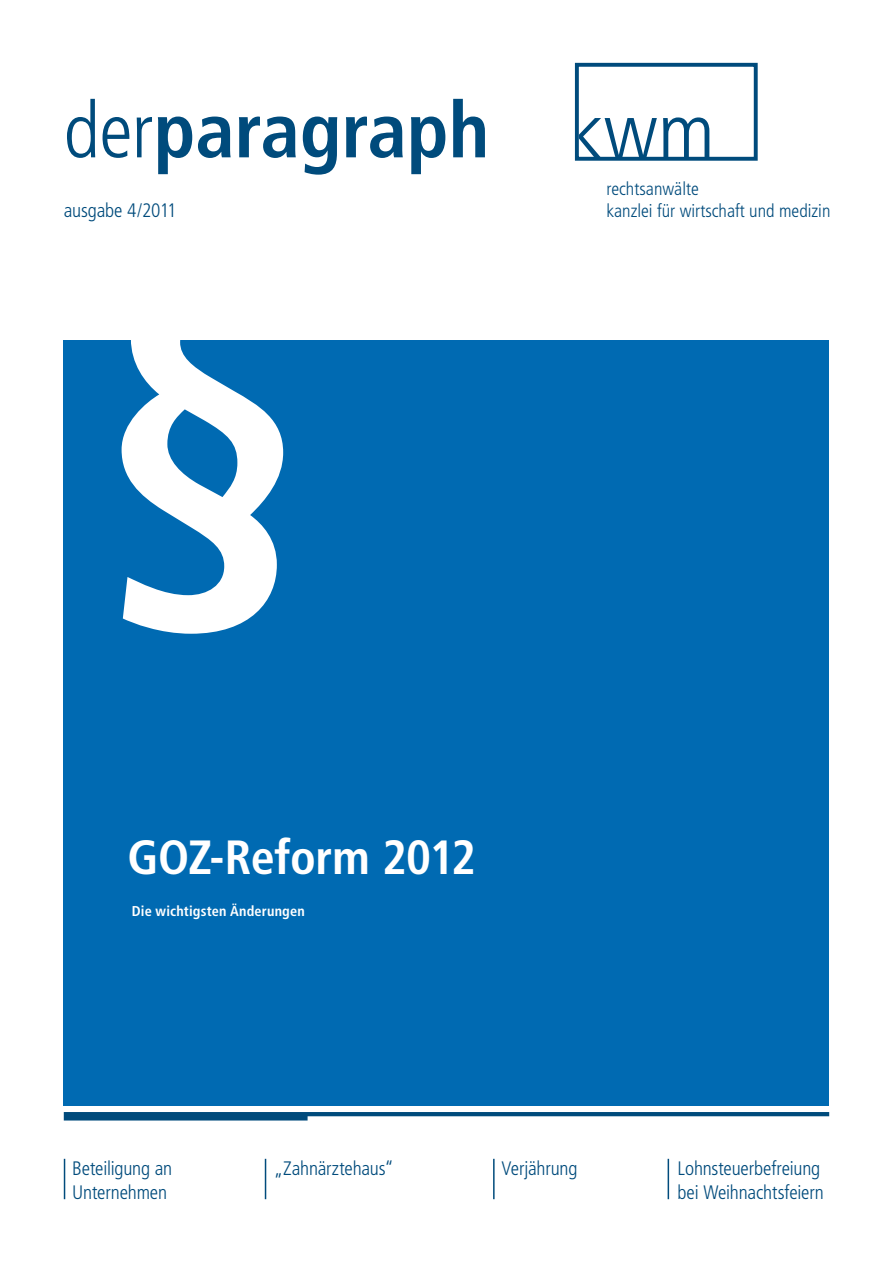
<style>
.page{position:relative;width:893px;height:1263px;background:#fff}
.page>*{position:absolute;margin:0;border:0;box-sizing:border-box;transform-origin:0 0}
.t1{font:700 condensed 424.2px "Frutiger";color:#fff}
.t2{font:700 condensed 78px "Frutiger";color:#004b7c}
.t3{font:700 condensed 48px "Frutiger";letter-spacing:-.015em;color:#fff}
.t4{font:300 condensed 19.5px/24px "Frutiger";letter-spacing:-.01em;color:#004b7c}
.t5{font:300 condensed 18.3px/21.9px "Frutiger";color:#004b7c}
.t6{font:700 condensed 14.25px "Frutiger";letter-spacing:.01em;color:#fff}
.s1{font-weight:300}
</style>
<div class="page">
<div style="left:64px;top:340px;width:765px;height:766px;background:#006ab2"></div>
<svg style="left:64px;top:1112px;width:765px;height:8px"></svg>
<svg style="left:575px;top:63px;width:183px;height:98px"></svg>
<hr style="left:265px;top:1159px;width:1px;height:40px;background:#004b7c">
<hr style="left:64px;top:1159px;width:1px;height:40px;background:#004b7c">
<hr style="left:668px;top:1159px;width:1px;height:40px;background:#004b7c">
<hr style="left:493px;top:1159px;width:2px;height:40px;background:#004b7c">
<h2 class="t2" style="left:64px;top:84px;width:427px"><span class="s1">der</span>paragraph</h2>
<p class="t4" style="left:64px;top:198px;width:114px">ausgabe 4/2011</p>
<h1 class="t1" style="left:92px;top:180px;width:222px">§</h1>
<h3 class="t3" style="left:128px;top:829px;width:350px">GOZ-Reform 2012</h3>
<p class="t6" style="left:132px;top:903px;width:174px">Die wichtigsten Änderungen</p>
<p class="t5" style="left:606px;top:178px;width:226px">rechtsanwälte<br>kanzlei für wirtschaft und medizin</p>
<p class="t4" style="left:72px;top:1157px;width:102px">Beteiligung an</p>
<p class="t4" style="left:274px;top:1157px;width:122px">„Zahnärztehaus“</p>
<p class="t4" style="left:72px;top:1181px;width:96px">Unternehmen</p>
<p class="t4" style="left:502px;top:1157px;width:77px">Verjährung</p>
<p class="t4" style="left:678px;top:1157px;width:148px">Lohnsteuerbefreiung bei Weihnachtsfeiern</p>
</div>
